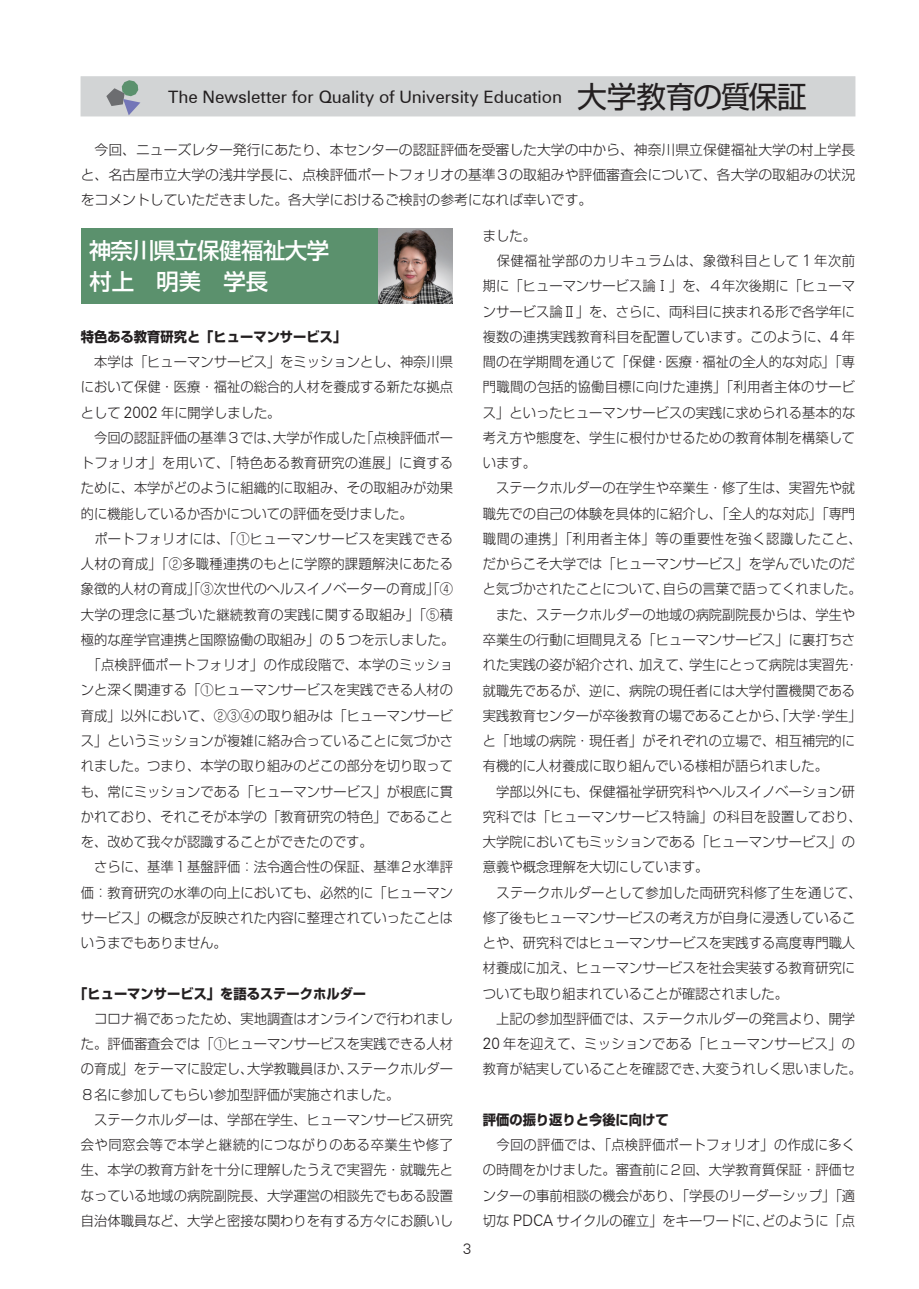
<style>
.page{position:relative;width:919px;height:1289px;background:#fff}
.page>*{position:absolute;margin:0;border:0;box-sizing:border-box;transform-origin:0 0}
.t1{font:500 22.35px/30.9px "Shin Go Pro";letter-spacing:-.02em;color:#fff}
.t2{font:17.1px "Zurich BT";color:#231f20}
.t3{font:300 14.7px "Zurich BT";color:#231f20}
.t4{font:300 13.8px/25.2px "Shin Go Pro";color:#231f20;scale:.96 1}
.t5{font:300 13.8px/25.2px "Shin Go Pro";color:#231f20;text-align:justify}
.t6{font:700 13.8px "Shin Go Pro";color:#231f20;scale:.96 1}
.s1{font-family:"Shin Go Pro";font-size:29.7px}
.s2{font-family:"Zurich BT";font-size:15.9px}
</style>
<div class="page">
<div style="left:81px;top:77px;width:774px;height:39px;background:#d2d4d5"></div>
<svg style="left:106px;top:80px;width:34px;height:35px"></svg>
<div style="left:81px;top:228px;width:308px;height:75px;background:#5b916d"></div>
<img style="left:379px;top:228px;width:73px;height:75px">
<p class="t2" style="left:168px;top:86px;width:640px">The Newsletter for Quality of University Education <span class="s1">大学教育の質保証</span></p>
<p class="t5" style="left:81px;top:135px;width:775px">　今回、ニューズレター発行にあたり、本センターの認証評価を受審した大学の中から、神奈川県立保健福祉大学の村上学長と、名古屋市立大学の浅井学長に、点検評価ポートフォリオの基準３の取組みや評価審査会について、各大学の取組みの状況をコメントしていただきました。各大学におけるご検討の参考になれば幸いです。</p>
<h1 class="t1" style="left:89px;top:232px;width:241px">神奈川県立保健福祉大学村上　明美　学長</h1>
<p class="t4" style="left:483px;top:221px;width:396px">ました。<br>　保健福祉学部のカリキュラムは、象徴科目として <span class="s2">1</span> 年次前期に「ヒューマンサービス論Ⅰ」を、４年次後期に「ヒューマンサービス論Ⅱ」を、さらに、両科目に挟まれる形で各学年に複数の連携実践教育科目を配置しています。このように、<span class="s2">4</span> 年間の在学期間を通じて「保健・医療・福祉の全人的な対応」「専門職間の包括的協働目標に向けた連携」「利用者主体のサービス」といったヒューマンサービスの実践に求められる基本的な考え方や態度を、学生に根付かせるための教育体制を構築しています。<br>　ステークホルダーの在学生や卒業生・修了生は、実習先や就職先での自己の体験を具体的に紹介し、「全人的な対応」「専門職間の連携」「利用者主体」等の重要性を強く認識したこと、だからこそ大学では「ヒューマンサービス」を学んでいたのだと気づかされたことについて、自らの言葉で語ってくれました。　また、ステークホルダーの地域の病院副院長からは、学生や卒業生の行動に垣間見える「ヒューマンサービス」に裏打ちされた実践の姿が紹介され、加えて、学生にとって病院は実習先・就職先であるが、逆に、病院の現任者には大学付置機関である実践教育センターが卒後教育の場であることから、「大学・学生」と「地域の病院・現任者」がそれぞれの立場で、相互補完的に有機的に人材養成に取り組んでいる様相が語られました。<br>　学部以外にも、保健福祉学研究科やヘルスイノベーション研究科では「ヒューマンサービス特論」の科目を設置しており、大学院においてもミッションである「ヒューマンサービス」の意義や概念理解を大切にしています。<br>　ステークホルダーとして参加した両研究科修了生を通じて、修了後もヒューマンサービスの考え方が自身に浸透していることや、研究科ではヒューマンサービスを実践する高度専門職人材養成に加え、ヒューマンサービスを社会実装する教育研究についても取り組まれていることが確認されました。<br>　上記の参加型評価では、ステークホルダーの発言より、開学<br><span class="s2">20</span> 年を迎えて、ミッションである「ヒューマンサービス」の教育が結実していることを確認でき、大変うれしく思いました。</p>
<p class="t6" style="left:483px;top:1108px;width:195px">評価の振り返りと今後に向けて</p>
<p class="t4" style="left:483px;top:1130px;width:389px;text-align:justify">　今回の評価では、「点検評価ポートフォリオ」の作成に多くの時間をかけました。審査前に２回、大学教育質保証・評価センターの事前相談の機会があり、「学長のリーダーシップ」「適切な <span class="s2">PDCA</span> サイクルの確立」をキーワードに、どのように「点</p>
<p class="t6" style="left:81px;top:326px;width:278px">特色ある教育研究と「ヒューマンサービス」</p>
<p class="t4" style="left:81px;top:347px;width:390px">　本学は「ヒューマンサービス」をミッションとし、神奈川県において保健・医療・福祉の総合的人材を養成する新たな拠点として <span class="s2">2002</span> 年に開学しました。<br>　今回の認証評価の基準３では、大学が作成した「点検評価ポートフォリオ」を用いて、「特色ある教育研究の進展」に資するために、本学がどのように組織的に取組み、その取組みが効果的に機能しているか否かについての評価を受けました。<br>　ポートフォリオには、「①ヒューマンサービスを実践できる人材の育成」「②多職種連携のもとに学際的課題解決にあたる象徴的人材の育成」「③次世代のヘルスイノベーターの育成」「④大学の理念に基づいた継続教育の実践に関する取組み」「⑤積極的な産学官連携と国際協働の取組み」の <span class="s2">5</span> つを示しました。　「点検評価ポートフォリオ」の作成段階で、本学のミッションと深く関連する「①ヒューマンサービスを実践できる人材の育成」以外において、②③④の取り組みは「ヒューマンサービス」というミッションが複雑に絡み合っていることに気づかされました。つまり、本学の取り組みのどこの部分を切り取っても、常にミッションである「ヒューマンサービス」が根底に貫かれており、それこそが本学の「教育研究の特色」であることを、改めて我々が認識することができたのです。<br>　さらに、基準１基盤評価：法令適合性の保証、基準２水準評価：教育研究の水準の向上においても、必然的に「ヒューマンサービス」の概念が反映された内容に整理されていったことはいうまでもありません。</p>
<p class="t6" style="left:74px;top:982px;width:306px">「ヒューマンサービス」を語るステークホルダー</p>
<p class="t4" style="left:81px;top:1004px;width:389px">　コロナ禍であったため、実地調査はオンラインで行われました。評価審査会では「①ヒューマンサービスを実践できる人材の育成」をテーマに設定し、大学教職員ほか、ステークホルダー<br>８名に参加してもらい参加型評価が実施されました。<br>　ステークホルダーは、学部在学生、ヒューマンサービス研究会や同窓会等で本学と継続的につながりのある卒業生や修了生、本学の教育方針を十分に理解したうえで実習先・就職先となっている地域の病院副院長、大学運営の相談先でもある設置自治体職員など、大学と密接な関わりを有する方々にお願いし</p>
<p class="t3" style="left:463px;top:1240px;width:10px">3</p>
</div>
